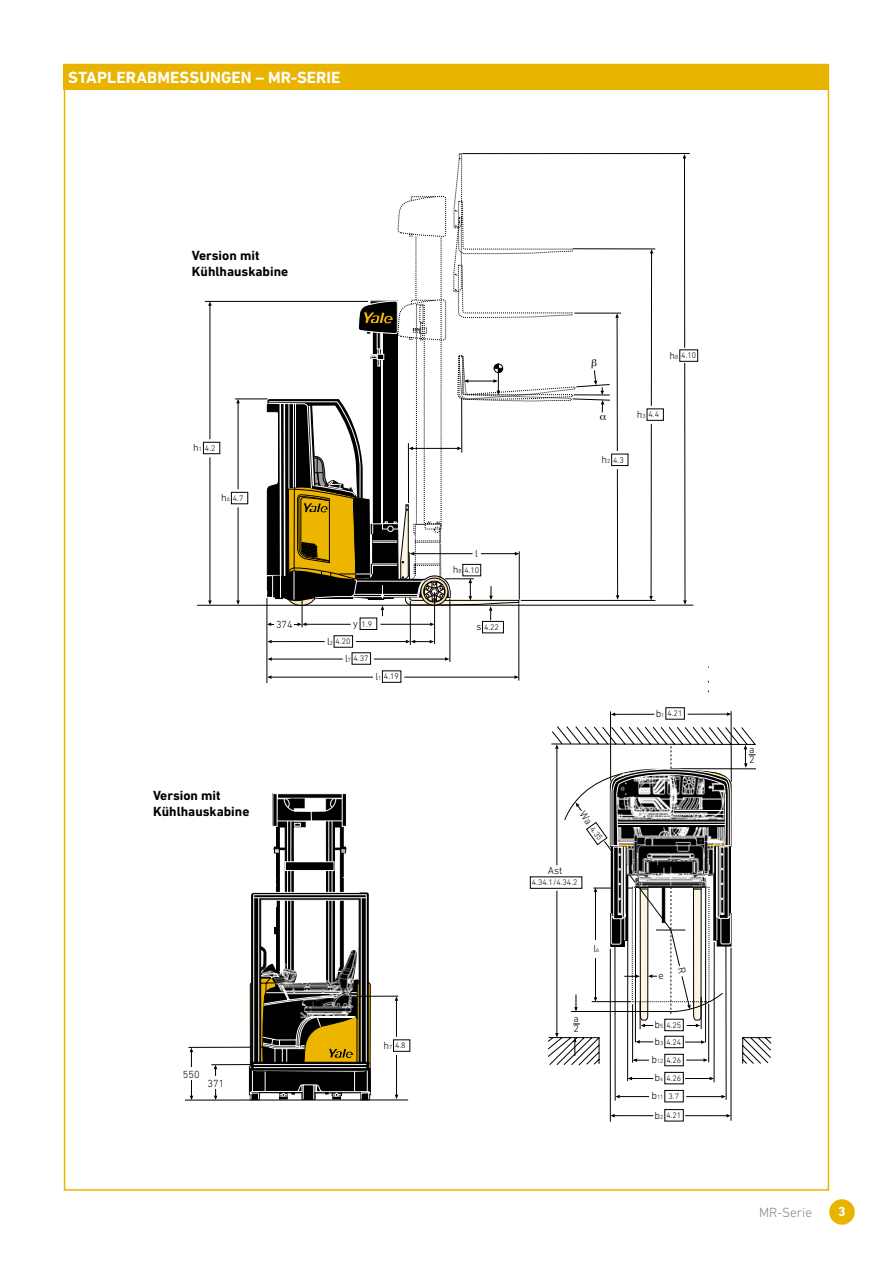
<style>
.page{position:relative;width:893px;height:1263px;background:#fff}
.page>*{position:absolute;margin:0;border:0;box-sizing:border-box;transform-origin:0 0}
.t1{font:700 16.5px "DIN Next LT Pro";letter-spacing:.005em;color:#fff}
.t2{font:700 13.5px/16.2px "DIN Next LT Pro";color:#000}
.t3{font:300 13.5px "DIN Next LT Pro";letter-spacing:-.005em;color:#878787}
.t4{font:700 13.5px "DIN Next LT Pro";color:#fff}
.t5{font:300 10.5px/10.5px "DIN Next LT Pro";color:#000}
.t6{font:300 8.25px/17px "DIN Next LT Pro";color:#000}
.s1{font-size:10.5px}
.s2{font-size:6px}
</style>
<div class="page">
<div style="left:829px;top:1199px;width:26px;height:26px;background:#e9b400;border-radius:50%"></div>
<div style="left:64px;top:64px;width:765px;height:25px;background:#e9b400"></div>
<svg style="left:527px;top:865px;width:60px;height:26px"></svg>
<hr style="left:573px;top:248px;width:82px;height:1px;background:#000">
<hr style="left:450px;top:599px;width:1px;height:63px;background:#000">
<svg style="left:268px;top:657px;width:4px;height:4px"></svg>
<hr style="left:272px;top:659px;width:174px;height:1px;background:#000">
<hr style="left:302px;top:592px;width:1px;height:35px;background:#000">
<hr style="left:267px;top:598px;width:1px;height:85px;background:#000">
<svg style="left:236px;top:600px;width:4px;height:5px"></svg>
<hr style="left:238px;top:403px;width:1px;height:198px;background:#000">
<hr style="left:235px;top:399px;width:33px;height:1px;background:#000">
<hr style="left:574px;top:313px;width:47px;height:1px;background:#000">
<hr style="left:462px;top:153px;width:228px;height:1px;background:#000">
<hr style="left:434px;top:592px;width:1px;height:52px;background:#000">
<hr style="left:410px;top:601px;width:1px;height:44px;background:#000">
<hr style="left:519px;top:603px;width:1px;height:78px;background:#000">
<hr style="left:197px;top:605px;width:496px;height:1px;background:#000">
<hr style="left:521px;top:600px;width:134px;height:1px;background:#000">
<svg style="left:406px;top:640px;width:28px;height:3px"></svg>
<svg style="left:267px;top:640px;width:5px;height:3px"></svg>
<hr style="left:271px;top:641px;width:135px;height:1px;background:#000">
<svg style="left:267px;top:675px;width:5px;height:4px"></svg>
<svg style="left:514px;top:675px;width:5px;height:4px"></svg>
<hr style="left:271px;top:677px;width:244px;height:1px;background:#000">
<svg style="left:208px;top:600px;width:4px;height:5px"></svg>
<hr style="left:210px;top:305px;width:1px;height:296px;background:#000">
<hr style="left:205px;top:301px;width:163px;height:1px;background:#000">
<svg style="left:649px;top:249px;width:4px;height:351px"></svg>
<div style="left:482px;top:621px;width:22px;height:12px;border:1px solid #000"></div>
<svg style="left:373px;top:670px;width:31px;height:13px"></svg>
<svg style="left:325px;top:635px;width:31px;height:13px"></svg>
<svg style="left:343px;top:652px;width:31px;height:13px"></svg>
<div style="left:360px;top:618px;width:17px;height:12px;border:1px solid #000"></div>
<div style="left:220px;top:489px;width:33px;height:18px;background:#fff;border:2px solid #fff"></div>
<div style="left:231px;top:492px;width:17px;height:12px;border:1px solid #000"></div>
<svg style="left:192px;top:439px;width:33px;height:18px"></svg>
<svg style="left:619px;top:453px;width:10px;height:13px"></svg>
<div style="left:611px;top:454px;width:17px;height:12px;border:1px solid #000"></div>
<svg style="left:667px;top:154px;width:32px;height:451px"></svg>
<svg style="left:646px;top:406px;width:23px;height:18px"></svg>
<hr style="left:185px;top:1099px;width:223px;height:1px;background:#000">
<svg style="left:214px;top:1065px;width:3px;height:35px"></svg>
<hr style="left:211px;top:1064px;width:51px;height:1px;background:#000">
<hr style="left:189px;top:1047px;width:80px;height:1px;background:#000">
<svg style="left:249px;top:793px;width:122px;height:307px"></svg>
<hr style="left:342px;top:793px;width:4px;height:33px;background:#000">
<div style="left:342px;top:793px;width:5px;height:34px;border:1px solid #fff"></div>
<hr style="left:254px;top:894px;width:112px;height:1px;background:#fff">
<hr style="left:254px;top:897px;width:112px;height:1px;background:#fff">
<hr style="left:253px;top:895px;width:1px;height:171px;background:#fff">
<hr style="left:258px;top:898px;width:1px;height:168px;background:#fff">
<hr style="left:361px;top:898px;width:1px;height:168px;background:#fff">
<hr style="left:366px;top:895px;width:1px;height:171px;background:#fff">
<svg style="left:252px;top:1062px;width:116px;height:8px"></svg>
<div style="left:251px;top:1062px;width:118px;height:8px;border:1px solid #000"></div>
<hr style="left:254px;top:1064px;width:112px;height:1px;background:#fff">
<hr style="left:254px;top:1067px;width:112px;height:1px;background:#fff">
<hr style="left:191px;top:1051px;width:1px;height:46px;background:#000">
<hr style="left:396px;top:1000px;width:1px;height:95px;background:#000">
<hr style="left:334px;top:996px;width:64px;height:1px;background:#000">
<img style="left:249px;top:931px;width:146px;height:101px">
<svg style="left:382px;top:1037px;width:30px;height:18px"></svg>
<div style="left:179px;top:1067px;width:25px;height:13px;background:#fff"></div>
<div style="left:203px;top:1076px;width:26px;height:13px;background:#fff"></div>
<svg style="left:267px;top:153px;width:352px;height:473px"></svg>
<svg style="left:547px;top:707px;width:209px;height:415px"></svg>
<h1 class="t1" style="left:68px;top:67px;width:274px">STAPLERABMESSUNGEN – MR-SERIE</h1>
<h2 class="t2" style="left:192px;top:247px;width:98px">Version mit<br>Kühlhauskabine</h2>
<p class="t6" style="left:193px;top:439px;width:24px"><span class="s1">h</span><span class="s2">1</span> 4.2</p>
<p class="t6" style="left:221px;top:489px;width:24px"><span class="s1">h</span><span class="s2">6</span> 4.7</p>
<p class="t5" style="left:276px;top:619px;width:18px">374</p>
<p class="t6" style="left:353px;top:615px;width:21px"><span class="s1">y</span> 1.9</p>
<p class="t6" style="left:345px;top:633px;width:25px;text-indent:-18px"><span class="s1">l</span><span class="s2">2</span> 4.20<br><span class="s1">l</span><span class="s2">7</span> 4.37</p>
<p class="t6" style="left:375px;top:668px;width:25px"><span class="s1">l</span><span class="s2">1</span> 4.19</p>
<h2 class="t2" style="left:153px;top:787px;width:98px">Version mit<br>Kühlhauskabine</h2>
<p class="t5" style="left:183px;top:1069px;width:18px">550</p>
<p class="t5" style="left:208px;top:1078px;width:18px">371</p>
<p class="t6" style="left:383px;top:1037px;width:24px"><span class="s1">h</span><span class="s2">7</span> 4.8</p>
<p class="t5" style="left:475px;top:548px;width:4px">l</p>
<p class="t6" style="left:453px;top:562px;width:28px"><span class="s1">h</span><span class="s2">8</span> 4.10</p>
<p class="t6" style="left:477px;top:619px;width:24px"><span class="s1">s</span> 4.22</p>
<p class="t6" style="left:670px;top:347px;width:28px"><span class="s1">h</span><span class="s2">8</span> 4.10</p>
<p class="t6" style="left:637px;top:406px;width:24px"><span class="s1">h</span><span class="s2">3</span> 4.4</p>
<p class="t6" style="left:601px;top:451px;width:24px"><span class="s1">h</span><span class="s2">2</span> 4.3</p>
<p class="t6" style="left:656px;top:705px;width:28px"><span class="s1">b</span><span class="s2">1</span> 4.21</p>
<p class="t5" style="left:548px;top:865px;width:16px">Ast</p>
<p class="t6" style="left:532px;top:874px;width:47px">4.34.1/4.34.2</p>
<p class="t6" style="left:599px;top:822px;width:15px;rotate:54deg">4.35</p>
<p class="t5" style="left:593px;top:943px;width:7px">l<span class="s2">6</span></p>
<p class="t5" style="left:573px;top:1013px;width:7px">a<br>2</p>
<p class="t5" style="left:658px;top:970px;width:7px">e</p>
<p class="t6" style="left:655px;top:1016px;width:28px"><span class="s1">b</span><span class="s2">5</span> 4.25</p>
<p class="t6" style="left:655px;top:1033px;width:28px"><span class="s1">b</span><span class="s2">3</span> 4.24</p>
<p class="t6" style="left:655px;top:1069px;width:28px"><span class="s1">b</span><span class="s2">4</span> 4.26</p>
<p class="t6" style="left:655px;top:1107px;width:28px"><span class="s1">b</span><span class="s2">2</span> 4.21</p>
<p class="t6" style="left:651px;top:1051px;width:31px"><span class="s1">b</span><span class="s2">12</span> 4.26</p>
<p class="t6" style="left:651px;top:1088px;width:29px"><span class="s1">b</span><span class="s2">11</span> 3.7</p>
<p class="t5" style="left:749px;top:744px;width:7px">a<br>2</p>
<h2 class="t3" style="left:759px;top:1205px;width:55px">MR-Serie</h2>
<h2 class="t4" style="left:838px;top:1204px;width:9px">3</h2>
</div>
